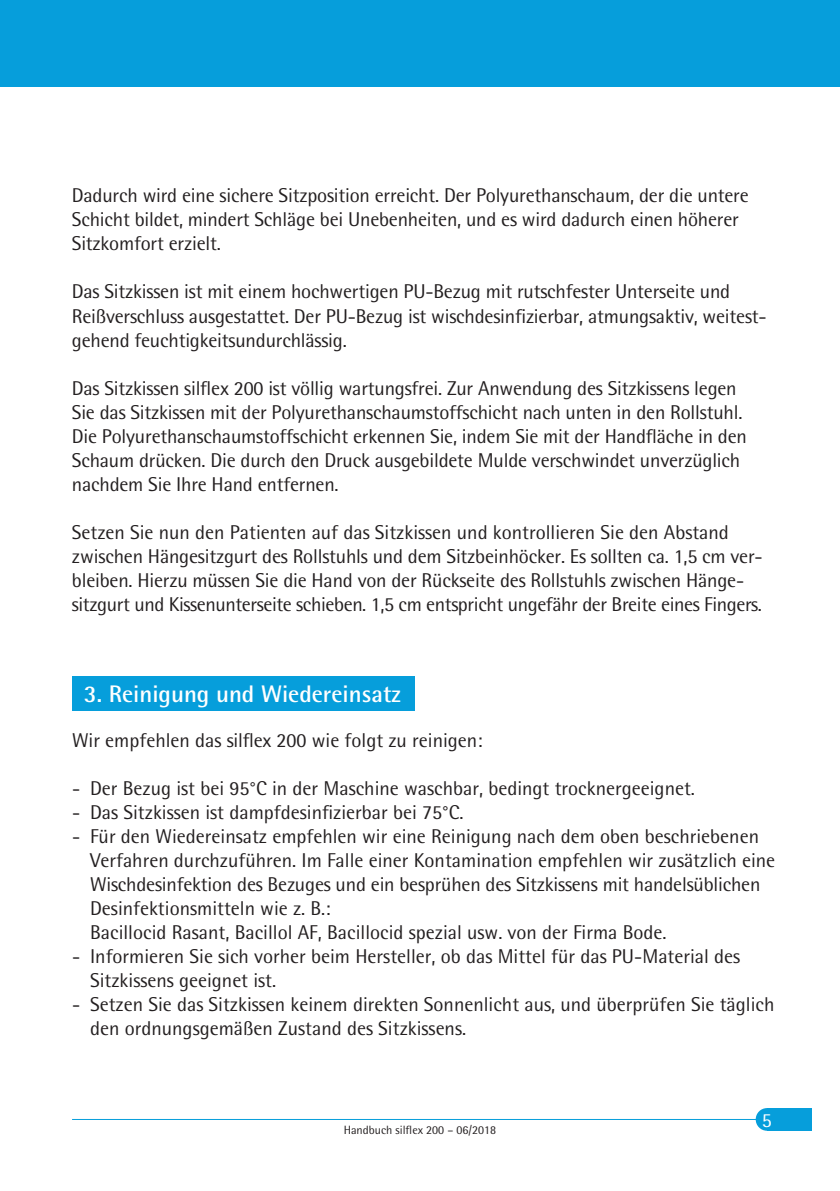
<style>
.page{position:relative;width:840px;height:1191px;background:#fff}
.page>*{position:absolute;margin:0;border:0;box-sizing:border-box;transform-origin:0 0}
.t1{font:700 24px "Rotis Semi Sans";color:#fff}
.t2{font:20px/24px "Rotis Semi Sans";letter-spacing:-.01em;color:#231f20}
.t3{font:20px "Rotis Semi Sans";color:#fff}
.t4{font:12px "Rotis Semi Sans";color:#231f20}
</style>
<div class="page">
<hr style="left:72px;top:1119px;width:695px;height:1px;background:#069edb">
<div style="left:766px;top:1108px;width:45px;height:22px;background:#069edb"></div>
<div style="left:755px;top:1108px;width:23px;height:22px;background:#069edb;border-radius:50%"></div>
<div style="left:72px;top:676px;width:342px;height:34px;background:#069edb"></div>
<div style="left:0;top:0;width:839px;height:86px;background:#069edb"></div>
<p class="t2" style="left:72px;top:183px;width:678px">Dadurch wird eine sichere Sitzposition erreicht. Der Polyurethanschaum, der die untere<br>Schicht bildet, mindert Schläge bei Unebenheiten, und es wird dadurch einen höherer<br>Sitzkomfort erzielt.</p>
<p class="t2" style="left:72px;top:279px;width:696px">Das Sitzkissen ist mit einem hochwertigen PU-Bezug mit rutschfester Unterseite und<br>Reißverschluss ausgestattet. Der PU-Bezug ist wischdesinfizierbar, atmungsaktiv, weitest&shy;gehend feuchtigkeitsundurchlässig.</p>
<p class="t2" style="left:72px;top:375px;width:676px">Das Sitzkissen silflex 200 ist völlig wartungsfrei. Zur Anwendung des Sitzkissens legen Sie das Sitzkissen mit der Polyurethanschaumstoffschicht nach unten in den Rollstuhl.<br>Die Polyurethanschaumstoffschicht erkennen Sie, indem Sie mit der Handfläche in den Schaum drücken. Die durch den Druck ausgebildete Mulde verschwindet unverzüglich nachdem Sie Ihre Hand entfernen.</p>
<p class="t2" style="left:72px;top:519px;width:692px">Setzen Sie nun den Patienten auf das Sitzkissen und kontrollieren Sie den Abstand zwischen Hängesitzgurt des Rollstuhls und dem Sitzbeinhöcker. Es sollten ca. 1,5 cm ver&shy;bleiben. Hierzu müssen Sie die Hand von der Rückseite des Rollstuhls zwischen Hänge&shy;sitzgurt und Kissenunterseite schieben. 1,5 cm entspricht ungefähr der Breite eines Fingers.</p>
<p class="t1" style="left:84px;top:679px;width:318px">3. Reinigung und Wiedereinsatz</p>
<p class="t2" style="left:72px;top:727px;width:412px">Wir empfehlen das silflex 200 wie folgt zu reinigen:</p>
<p class="t2" style="left:72px;top:775px;width:624px">- Der Bezug ist bei 95°C in der Maschine waschbar, bedingt trocknergeeignet.</p>
<p class="t2" style="left:72px;top:799px;width:393px">- Das Sitzkissen ist dampfdesinfizierbar bei 75°C.</p>
<p class="t2" style="left:90px;top:823px;width:686px;text-indent:-18px">- Für den Wiedereinsatz empfehlen wir eine Reinigung nach dem oben beschriebenen Verfahren durchzuführen. Im Falle einer Kontamination empfehlen wir zusätzlich eine Wischdesinfektion des Bezuges und ein besprühen des Sitzkissens mit handelsüblichen Desinfektionsmitteln wie z. B.:<br>Bacillocid Rasant, Bacillol AF, Bacillocid spezial usw. von der Firma Bode.</p>
<p class="t2" style="left:90px;top:943px;width:651px;text-indent:-18px">- Informieren Sie sich vorher beim Hersteller, ob das Mittel für das PU-Material des<br>Sitzkissens geeignet ist.</p>
<p class="t2" style="left:90px;top:991px;width:685px;text-indent:-18px">- Setzen Sie das Sitzkissen keinem direkten Sonnenlicht aus, und überprüfen Sie täglich den ordnungsgemäßen Zustand des Sitzkissens.</p>
<p class="t4" style="left:343px;top:1123px;width:154px">Handbuch silflex 200 – 06/2018</p>
<p class="t3" style="left:761px;top:1108px;width:12px">5</p>
</div>
